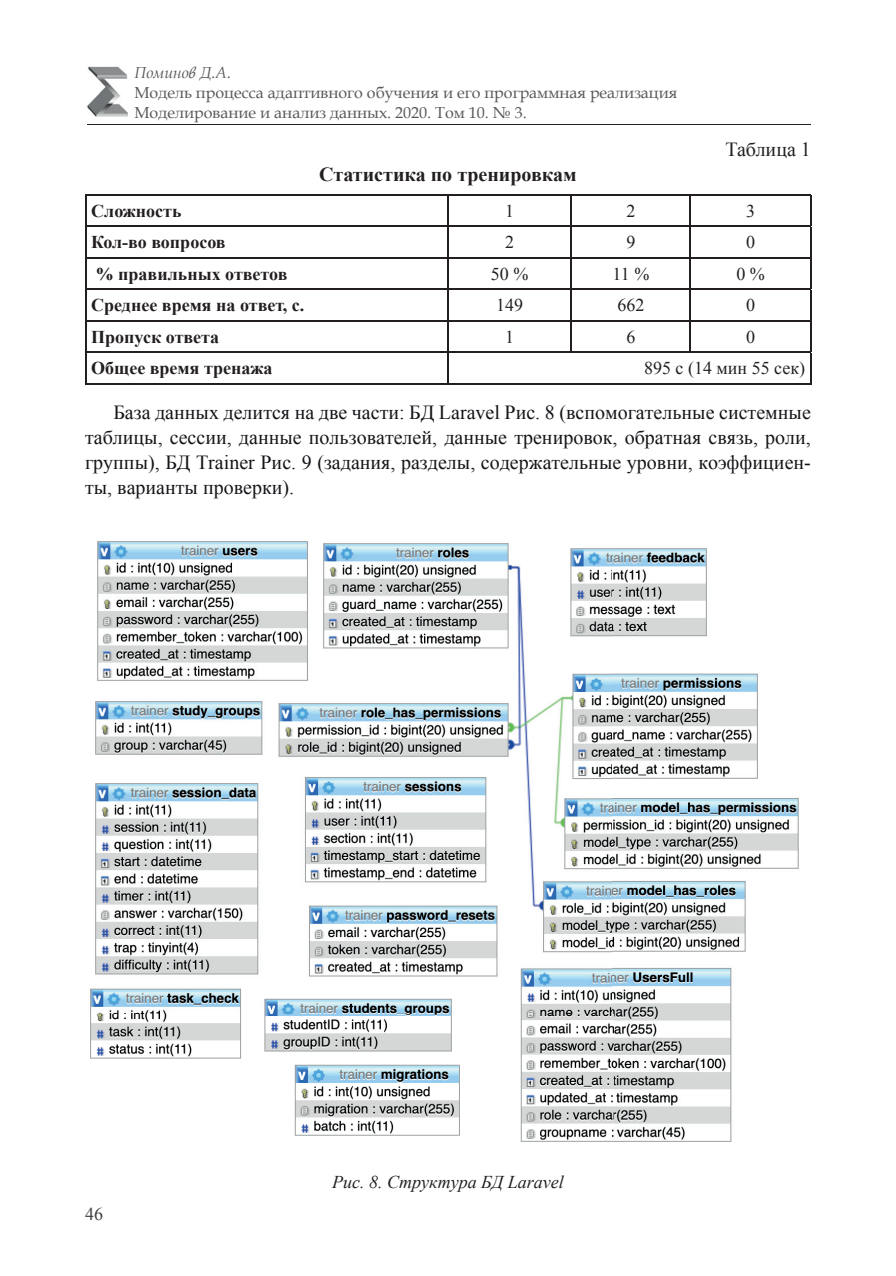
<style>
.page{position:relative;width:896px;height:1276px;background:#fff}
.page>*{position:absolute;margin:0;border:0;box-sizing:border-box;transform-origin:0 0}
.t1{font:20px/25.2px "Times New Roman";color:#171419;text-align:justify}
.t2{font:700 20px "Times New Roman";color:#231f20}
.t3{font:20px "Times New Roman";color:#231f20}
.t4{font:700 18px "Times New Roman";color:#231f20}
.t5{font:18px "Times New Roman";color:#231f20}
.t6{font:italic 18px "Times New Roman";color:#231f20}
.t7{font:18px "Times New Roman";color:#3e3e3f}
.t8{font:16px/20px "Book Antiqua";color:#57585a}
.t9{font:italic 16px "Book Antiqua";color:#57585a}
</style>
<div class="page">
<hr style="left:87px;top:124px;width:724px;height:1px;background:#231f20">
<img style="left:87px;top:67px;width:41px;height:50px">
<hr style="left:85px;top:194px;width:363px;height:1px;background:#231f20">
<hr style="left:85px;top:195px;width:1px;height:31px;background:#231f20">
<hr style="left:448px;top:194px;width:123px;height:1px;background:#231f20">
<hr style="left:447px;top:195px;width:1px;height:31px;background:#231f20">
<hr style="left:571px;top:194px;width:119px;height:1px;background:#231f20">
<hr style="left:571px;top:195px;width:1px;height:31px;background:#231f20">
<hr style="left:690px;top:194px;width:121px;height:1px;background:#231f20">
<hr style="left:690px;top:195px;width:1px;height:31px;background:#231f20">
<hr style="left:810px;top:195px;width:1px;height:31px;background:#231f20">
<hr style="left:85px;top:226px;width:363px;height:1px;background:#231f20">
<hr style="left:85px;top:227px;width:1px;height:30px;background:#231f20">
<hr style="left:448px;top:226px;width:123px;height:1px;background:#231f20">
<hr style="left:447px;top:227px;width:1px;height:30px;background:#231f20">
<hr style="left:571px;top:226px;width:119px;height:1px;background:#231f20">
<hr style="left:571px;top:227px;width:1px;height:30px;background:#231f20">
<hr style="left:690px;top:226px;width:121px;height:1px;background:#231f20">
<hr style="left:690px;top:227px;width:1px;height:30px;background:#231f20">
<hr style="left:810px;top:227px;width:1px;height:30px;background:#231f20">
<hr style="left:85px;top:257px;width:363px;height:1px;background:#231f20">
<hr style="left:85px;top:258px;width:1px;height:31px;background:#231f20">
<hr style="left:448px;top:257px;width:123px;height:1px;background:#231f20">
<hr style="left:447px;top:258px;width:1px;height:31px;background:#231f20">
<hr style="left:571px;top:257px;width:119px;height:1px;background:#231f20">
<hr style="left:571px;top:258px;width:1px;height:31px;background:#231f20">
<hr style="left:690px;top:257px;width:121px;height:1px;background:#231f20">
<hr style="left:690px;top:258px;width:1px;height:31px;background:#231f20">
<hr style="left:810px;top:258px;width:1px;height:31px;background:#231f20">
<hr style="left:85px;top:289px;width:363px;height:1px;background:#231f20">
<hr style="left:85px;top:290px;width:1px;height:30px;background:#231f20">
<hr style="left:448px;top:289px;width:123px;height:1px;background:#231f20">
<hr style="left:447px;top:290px;width:1px;height:30px;background:#231f20">
<hr style="left:571px;top:289px;width:119px;height:1px;background:#231f20">
<hr style="left:571px;top:290px;width:1px;height:30px;background:#231f20">
<hr style="left:690px;top:289px;width:121px;height:1px;background:#231f20">
<hr style="left:690px;top:290px;width:1px;height:30px;background:#231f20">
<hr style="left:810px;top:290px;width:1px;height:30px;background:#231f20">
<hr style="left:85px;top:320px;width:363px;height:1px;background:#231f20">
<hr style="left:85px;top:321px;width:1px;height:31px;background:#231f20">
<hr style="left:448px;top:320px;width:123px;height:1px;background:#231f20">
<hr style="left:447px;top:321px;width:1px;height:31px;background:#231f20">
<hr style="left:571px;top:320px;width:119px;height:1px;background:#231f20">
<hr style="left:571px;top:321px;width:1px;height:31px;background:#231f20">
<hr style="left:690px;top:320px;width:121px;height:1px;background:#231f20">
<hr style="left:690px;top:321px;width:1px;height:31px;background:#231f20">
<hr style="left:810px;top:321px;width:1px;height:31px;background:#231f20">
<hr style="left:85px;top:352px;width:363px;height:1px;background:#231f20">
<hr style="left:85px;top:353px;width:1px;height:30px;background:#231f20">
<hr style="left:448px;top:352px;width:123px;height:1px;background:#231f20">
<hr style="left:447px;top:353px;width:1px;height:30px;background:#231f20">
<hr style="left:571px;top:352px;width:240px;height:1px;background:#231f20">
<hr style="left:810px;top:353px;width:1px;height:30px;background:#231f20">
<hr style="left:85px;top:383px;width:726px;height:1px;background:#231f20">
<img style="left:90px;top:541px;width:709px;height:601px">
<p class="t9" style="left:134px;top:64px;width:98px">Поминов Д.А.</p>
<p class="t8" style="left:134px;top:83px;width:544px">Модель процесса адаптивного обучения и его программная реализация<br>Моделирование и анализ данных. 2020. Том 10. № 3.</p>
<p class="t2" style="left:319px;top:163px;width:259px">Статистика по тренировкам</p>
<p class="t3" style="left:725px;top:138px;width:87px">Таблица 1</p>
<p class="t4" style="left:91px;top:201px;width:92px">Сложность</p>
<p class="t5" style="left:505px;top:201px;width:11px">1</p>
<p class="t5" style="left:626px;top:201px;width:10px">2</p>
<p class="t5" style="left:746px;top:201px;width:10px">3</p>
<p class="t4" style="left:91px;top:232px;width:136px">Кол-во вопросов</p>
<p class="t5" style="left:505px;top:232px;width:10px">2</p>
<p class="t5" style="left:626px;top:232px;width:10px">9</p>
<p class="t5" style="left:746px;top:232px;width:10px">0</p>
<p class="t4" style="left:96px;top:264px;width:193px">% правильных ответов</p>
<p class="t5" style="left:491px;top:264px;width:39px">50 %</p>
<p class="t5" style="left:612px;top:264px;width:38px">11 %</p>
<p class="t5" style="left:736px;top:264px;width:30px">0 %</p>
<p class="t4" style="left:91px;top:295px;width:215px">Среднее время на ответ, с.</p>
<p class="t5" style="left:496px;top:295px;width:28px">149</p>
<p class="t5" style="left:617px;top:295px;width:29px">662</p>
<p class="t5" style="left:746px;top:295px;width:10px">0</p>
<p class="t4" style="left:91px;top:327px;width:130px">Пропуск ответа</p>
<p class="t5" style="left:505px;top:327px;width:10px">1</p>
<p class="t5" style="left:626px;top:327px;width:10px">6</p>
<p class="t5" style="left:746px;top:327px;width:10px">0</p>
<p class="t4" style="left:91px;top:358px;width:183px">Общее время тренажа</p>
<p class="t5" style="left:644px;top:358px;width:163px">895 с (14 мин 55 сек)</p>
<p class="t1" style="left:85px;top:399px;width:727px;text-indent:28px">База данных делится на две части: БД Laravel Рис. 8 (вспомогательные системные таблицы, сессии, данные пользователей, данные тренировок, обратная связь, роли, группы), БД Trainer Рис. 9 (задания, разделы, содержательные уровни, коэффициен&shy;ты, варианты проверки).</p>
<p class="t7" style="left:85px;top:1204px;width:19px">46</p>
<p class="t6" style="left:332px;top:1171px;width:233px">Рис. 8. Структура БД Laravel</p>
</div>
